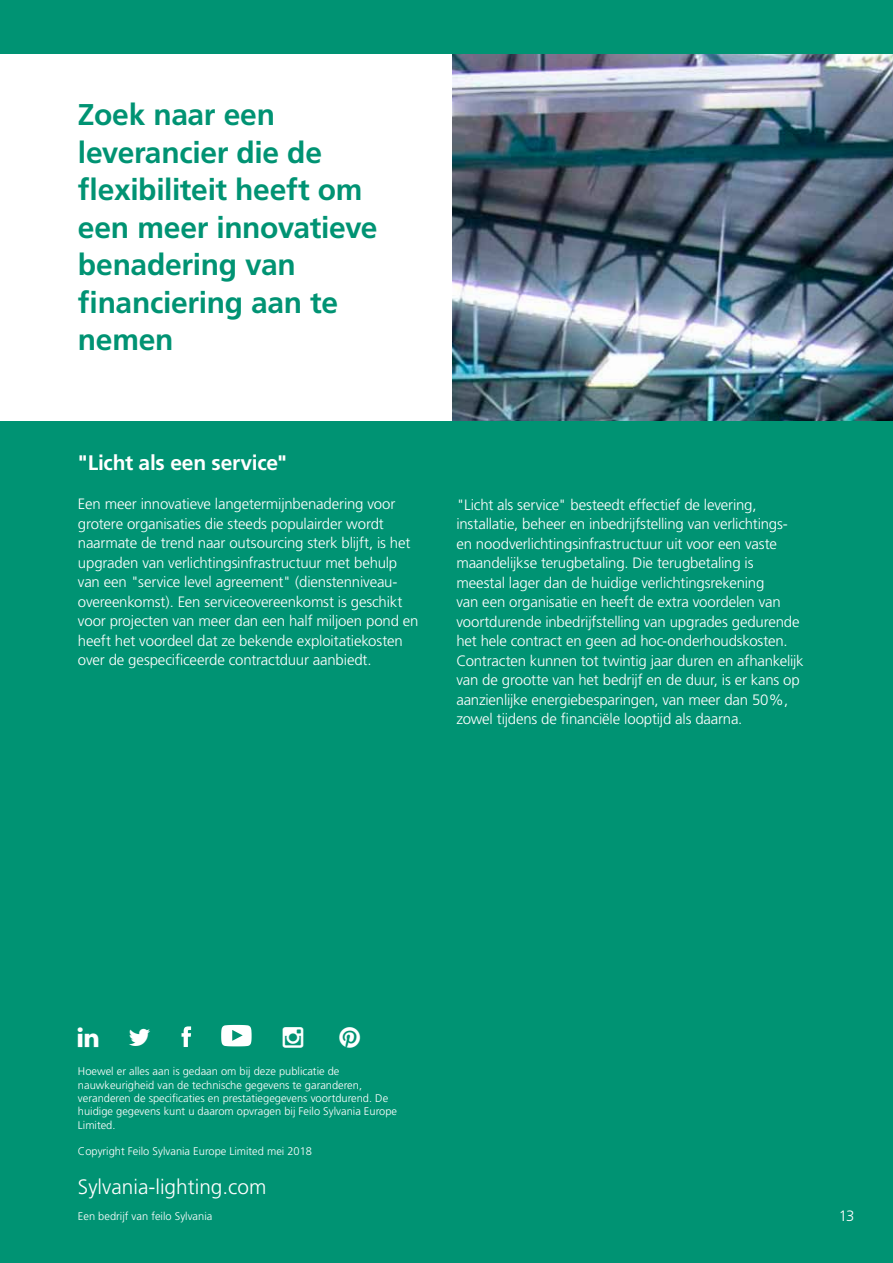
<style>
.page{position:relative;width:893px;height:1263px;background:#009373}
.page>*{position:absolute;margin:0;border:0;box-sizing:border-box;transform-origin:0 0}
.t1{font:700 30px/37.5px "Frutiger";letter-spacing:-.01em;color:#009373}
.t2{font:700 21px "Frutiger";letter-spacing:-.015em;color:#fff}
.t3{font:300 20.85px "Frutiger";color:#fff}
.t4{font:300 15px/19.5px "Frutiger";letter-spacing:-.01em;color:#fff}
.t5{font:300 11.1px/13.4px "Frutiger";color:#fff}
</style>
<div class="page">
<div style="left:0;top:54px;width:452px;height:367px;background:#fff"></div>
<img style="left:452px;top:54px;width:441px;height:367px">
<svg style="left:182px;top:1026px;width:9px;height:21px"></svg>
<svg style="left:221px;top:1025px;width:31px;height:21px"></svg>
<h1 class="t1" style="left:78px;top:96px;width:301px">Zoek naar een leverancier die de flexibiliteit heeft om een meer innovatieve benadering van financiering aan te nemen</h1>
<h2 class="t2" style="left:78px;top:451px;width:211px">"Licht als een service"</h2>
<p class="t4" style="left:78px;top:494px;width:342px">Een meer innovatieve langetermijnbenadering voor grotere organisaties die steeds populairder wordt naarmate de trend naar outsourcing sterk blijft, is het upgraden van verlichtingsinfrastructuur met behulp van een "service level agreement" (dienstenniveau&shy;overeenkomst). Een serviceovereenkomst is geschikt voor projecten van meer dan een half miljoen pond en heeft het voordeel dat ze bekende exploitatiekosten over de gespecificeerde contractduur aanbiedt.</p>
<p class="t4" style="left:456px;top:495px;width:349px">"Licht als service" besteedt effectief de levering, installatie, beheer en inbedrijfstelling van verlichtings&shy;en noodverlichtingsinfrastructuur uit voor een vaste maandelijkse terugbetaling. Die terugbetaling is meestal lager dan de huidige verlichtingsrekening<br>van een organisatie en heeft de extra voordelen van voortdurende inbedrijfstelling van upgrades gedurende het hele contract en geen ad hoc-onderhoudskosten.<br>Contracten kunnen tot twintig jaar duren en afhankelijk van de grootte van het bedrijf en de duur, is er kans op aanzienlijke energiebesparingen, van meer dan 50%, zowel tijdens de financiële looptijd als daarna.</p>
<p class="t5" style="left:78px;top:1065px;width:321px">Hoewel er alles aan is gedaan om bij deze publicatie de nauwkeurigheid van de technische gegevens te garanderen, veranderen de specificaties en prestatiegegevens voortdurend. De huidige gegevens kunt u daarom opvragen bij Feilo Sylvania Europe Limited.</p>
<p class="t5" style="left:78px;top:1145px;width:236px">Copyright Feilo Sylvania Europe Limited mei 2018</p>
<h3 class="t3" style="left:78px;top:1175px;width:190px">Sylvania-lighting.com</h3>
<p class="t5" style="left:78px;top:1210px;width:136px">Een bedrijf van feilo Sylvania</p>
<p class="t4" style="left:839px;top:1206px;width:17px">13</p>
</div>
